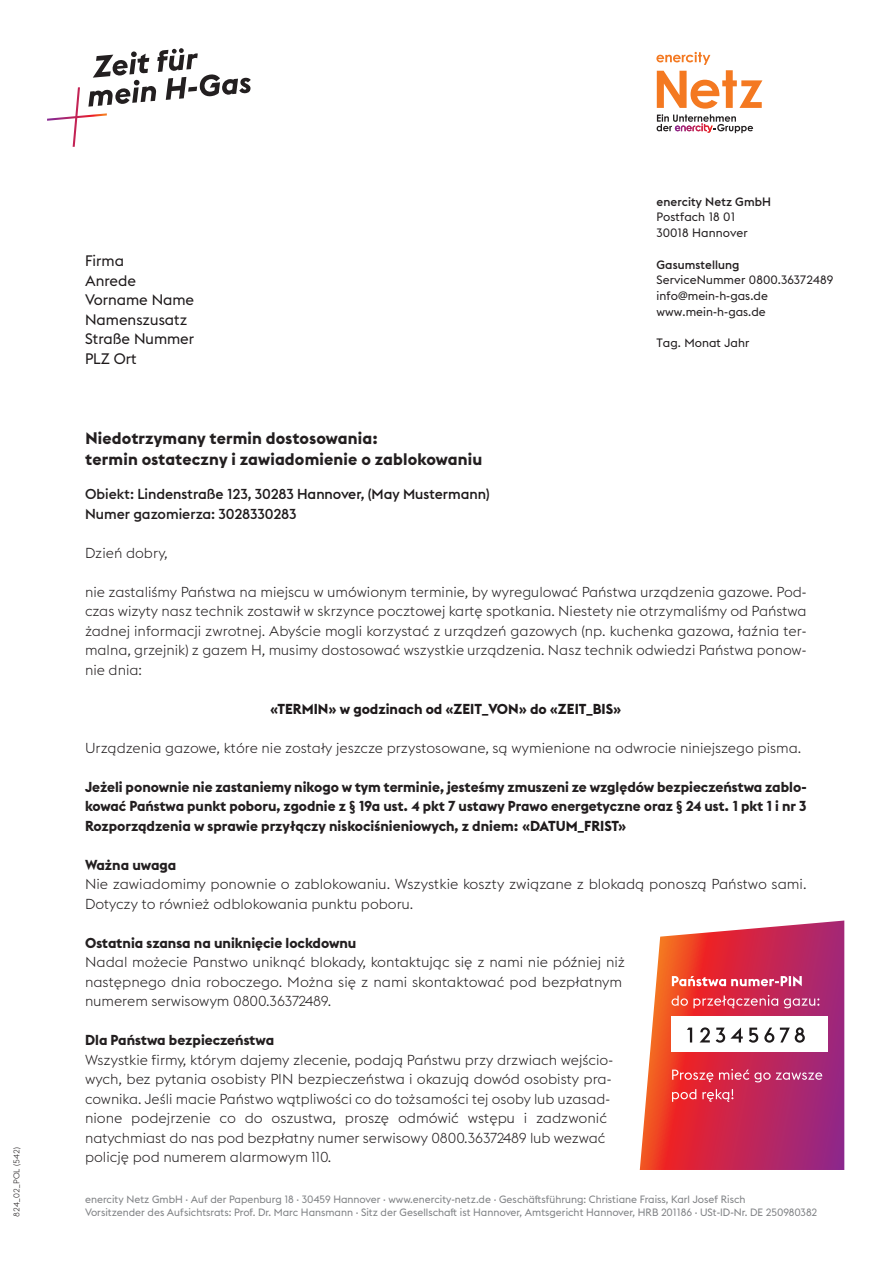
<style>
.page{position:relative;width:893px;height:1263px;background:#fff}
.page>*{position:absolute;margin:0;border:0;box-sizing:border-box;transform-origin:0 0}
.t1{font:700 16.5px "Euclid Enercity";letter-spacing:.01em;color:#231f20}
.t2{font:15px "Euclid Enercity";color:#1e1a1b}
._03_Headline_S_einze{font:300 14.25px/19.5px "Euclid Enercity";color:#231f20}
._03_Headline_S_einze-2{font:700 14.25px/19.5px "Euclid Enercity";color:#231f20;text-align:justify}
._03_Headline_S_einze-3{font:500 14.25px "Euclid Enercity";color:#1e1a1b}
._03_Headline_S_einze-4{font:700 14.25px "Euclid Enercity";color:#1e1a1b}
._03_Headline_S_einze-5{font:500 14.25px "Euclid Enercity";color:#231f20}
.t3{font:12px "Euclid Enercity";letter-spacing:.005em;color:#231f20}
.t4{font:500 12px "Euclid Enercity";letter-spacing:.005em;color:#231f20}
.t5{font:12px "Euclid Enercity";letter-spacing:.005em;color:#1e1a1b}
.t6{font:10.5px "Euclid Enercity";color:#808285}
._11_Tabelleninhalt_C{font:300 8.25px "Euclid Enercity";letter-spacing:.02em;color:#1e1a1b}
.s1{color:#231f20}
.s2{color:#1e1a1b}
</style>
<div class="page">
<svg style="left:656px;top:52px;width:106px;height:81px"></svg>
<img style="left:675px;top:123px;width:38px;height:10px">
<svg style="left:47px;top:48px;width:204px;height:99px"></svg>
<svg style="left:640px;top:920px;width:204px;height:250px;background:#ce4562"></svg>
<div style="left:671px;top:1017px;width:156px;height:35px;background:#fff"></div>
<svg style="left:687px;top:1027px;width:118px;height:16px"></svg>
<svg style="left:671px;top:995px;width:148px;height:13px;background:#da566c"></svg>
<svg style="left:672px;top:976px;width:130px;height:10px"></svg>
<svg style="left:672px;top:1089px;width:61px;height:13px"></svg>
<svg style="left:672px;top:1069px;width:150px;height:13px;background:#d35272"></svg>
<p class="_11_Tabelleninhalt_C" style="left:12px;top:1216px;width:71px;rotate:-90deg">824_02_POL (542)</p>
<p class="t2" style="left:85px;top:252px;width:40px">Firma</p>
<p class="t2" style="left:85px;top:272px;width:53px">Anrede</p>
<p class="t2" style="left:85px;top:291px;width:111px">Vorname Name</p>
<p class="t2" style="left:85px;top:311px;width:104px">Namenszusatz</p>
<p class="t2" style="left:85px;top:330px;width:111px">Straße Nummer</p>
<p class="t2" style="left:85px;top:350px;width:53px">PLZ Ort</p>
<p class="t1" style="left:86px;top:429px;width:294px">Niedotrzymany termin dostosowania:</p>
<p class="t1" style="left:86px;top:450px;width:398px">termin ostateczny i zawiadomienie o zablokowaniu</p>
<p class="t4" style="left:656px;top:195px;width:116px">enercity Netz GmbH</p>
<p class="t3" style="left:656px;top:210px;width:80px">Postfach 18 01</p>
<p class="t3" style="left:656px;top:226px;width:93px">30018 Hannover</p>
<p class="t4" style="left:656px;top:258px;width:85px">Gasumstellung</p>
<p class="t3" style="left:656px;top:273px;width:178px">ServiceNummer 0800.36372489</p>
<p class="t3" style="left:656px;top:289px;width:113px">info@mein-h-gas.de</p>
<p class="t3" style="left:656px;top:305px;width:111px">www.mein-h-gas.de</p>
<p class="t5" style="left:656px;top:336px;width:94px">Tag. Monat Jahr</p>
<p class="_03_Headline_S_einze-3" style="left:85px;top:486px;width:406px"><span class="s1">Obiekt:</span> Lindenstraße 123, 30283 Hannover, (May Mustermann)</p>
<p class="_03_Headline_S_einze-5" style="left:85px;top:505px;width:213px">Numer gazomierza: <span class="s2">3028330283</span></p>
<p class="_03_Headline_S_einze" style="left:85px;top:543px;width:84px">Dzień dobry,</p>
<p class="_03_Headline_S_einze" style="left:85px;top:582px;width:723px;text-align:justify">nie zastaliśmy Państwa na miejscu w umówionym terminie, by wyregulować Państwa urządzenia gazowe. Pod&shy;czas wizyty nasz technik zostawił w skrzynce pocztowej kartę spotkania. Niestety nie otrzymaliśmy od Państwa żadnej informacji zwrotnej. Abyście mogli korzystać z urządzeń gazowych (np. kuchenka gazowa, łaźnia ter&shy;malna, grzejnik) z gazem H, musimy dostosować wszystkie urządzenia. Nasz technik odwiedzi Państwa ponow&shy;nie dnia:</p>
<p class="_03_Headline_S_einze-4" style="left:270px;top:700px;width:353px">«TERMIN» w godzinach od «ZEIT_VON» do «ZEIT_BIS»</p>
<p class="_03_Headline_S_einze" style="left:85px;top:738px;width:718px">Urządzenia gazowe, które nie zostały jeszcze przystosowane, są wymienione na odwrocie niniejszego pisma.</p>
<p class="_03_Headline_S_einze-2" style="left:85px;top:777px;width:723px">Jeżeli ponownie nie zastaniemy nikogo w tym terminie, jesteśmy zmuszeni ze względów bezpieczeństwa zablo&shy;kować Państwa punkt poboru, zgodnie z § 19a ust. 4 pkt 7 ustawy Prawo energetyczne oraz § 24 ust. 1 pkt 1 i nr 3<br>Rozporządzenia w sprawie przyłączy niskociśnieniowych, z dniem: <span class="s2">«DATUM_FRIST»</span></p>
<p class="_03_Headline_S_einze-2" style="left:85px;top:855px;width:93px">Ważna uwaga</p>
<p class="_03_Headline_S_einze" style="left:85px;top:874px;width:723px">Nie zawiadomimy ponownie o zablokowaniu. Wszystkie koszty związane z blokadą ponoszą Państwo sami.<br>Dotyczy to również odblokowania punktu poboru.</p>
<p class="_03_Headline_S_einze-2" style="left:85px;top:933px;width:273px">Ostatnia szansa na uniknięcie lockdownu</p>
<p class="_03_Headline_S_einze" style="left:85px;top:952px;width:542px">Nadal możecie Panstwo uniknąć blokady, kontaktując się z nami nie później niż następnego dnia roboczego. Można się z nami skontaktować pod bezpłatnym numerem serwisowym 0800.36372489.</p>
<p class="_03_Headline_S_einze-2" style="left:85px;top:1030px;width:191px">Dla Państwa bezpieczeństwa</p>
<p class="_03_Headline_S_einze" style="left:85px;top:1050px;width:529px">Wszystkie firmy, którym dajemy zlecenie, podają Państwu przy drzwiach wejścio&shy;wych, bez pytania osobisty PIN bezpieczeństwa i okazują dowód osobisty pra&shy;cownika. Jeśli macie Państwo wątpliwości co do tożsamości tej osoby lub uzasad&shy;nione podejrzenie co do oszustwa, proszę odmówić wstępu i zadzwonić natychmiast do nas pod bezpłatny numer serwisowy 0800.36372489 lub wezwać policję pod numerem alarmowym 110.</p>
<p class="t6" style="left:85px;top:1194px;width:662px">enercity Netz GmbH · Auf der Papenburg 18 · 30459 Hannover · www.enercity-netz.de · Geschäftsführung: Christiane Fraiss, Karl Josef Risch</p>
<p class="t6" style="left:85px;top:1206px;width:734px">Vorsitzender des Aufsichtsrats: Prof. Dr. Marc Hansmann · Sitz der Gesellschaft ist Hannover, Amtsgericht Hannover, HRB 201186 · USt-ID-Nr. DE 250980382</p>
</div>
